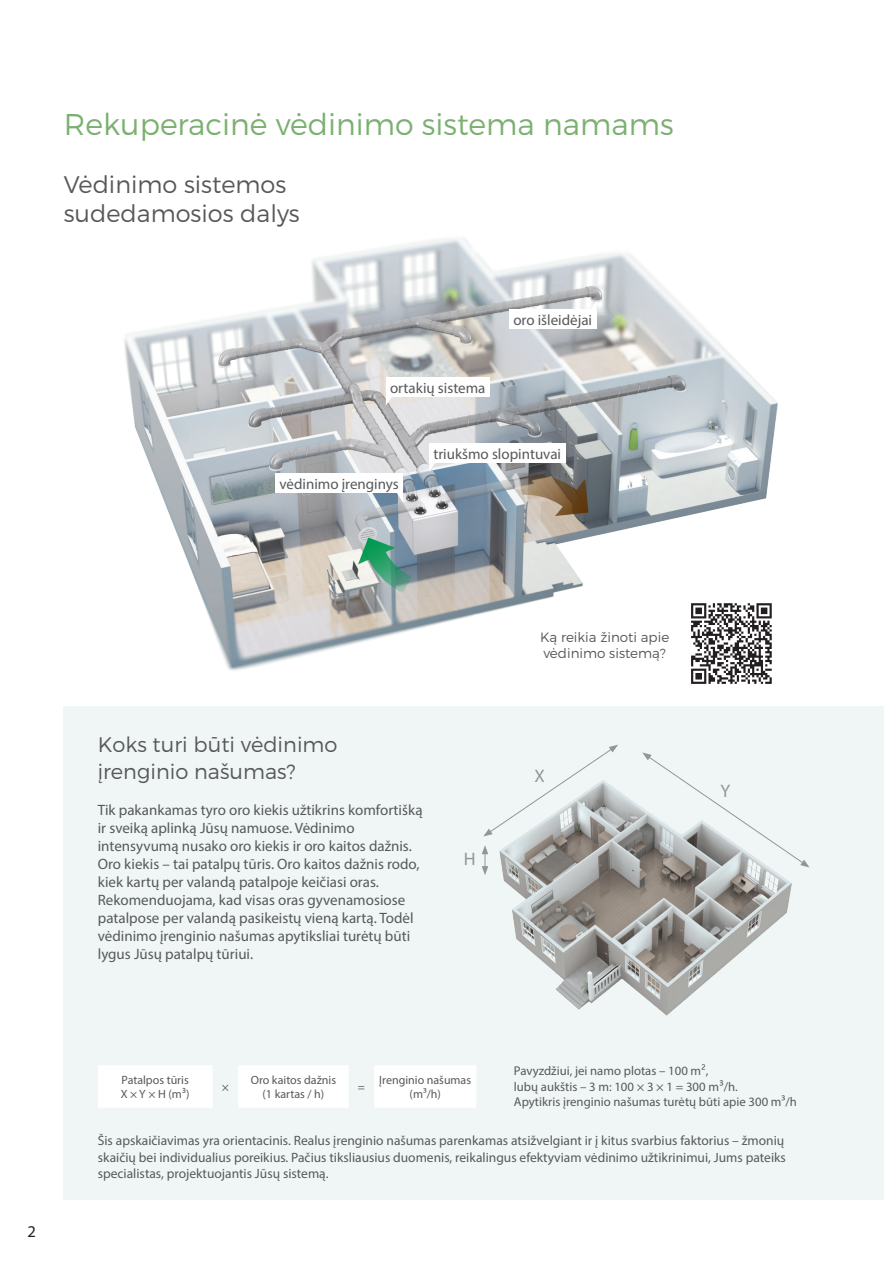
<style>
.page{position:relative;width:893px;height:1263px;background:#fff}
.page>*{position:absolute;margin:0;border:0;box-sizing:border-box;transform-origin:0 0}
.t1{font:300 30px "Montserrat";color:#7bb070}
.t2{font:300 24px/28.8px "Montserrat";color:#57585a}
.t3{font:300 21px/27px "Montserrat";color:#57585a}
.t4{font:18.15px "Myriad Pro";color:#939598}
.t5{font:16.5px "Myriad Pro";color:#231f20}
.t6{font:15px/18px "Myriad Pro";color:#57585a}
.t7{font:13.5px/16.5px "Myriad Pro";color:#57585a;text-align:justify}
.t8{font:300 13.5px/16.2px "Montserrat";color:#57585a}
.t9{font:12.75px/15.8px "Myriad Pro";color:#57585a}
.t10{font:12px/14.4px "Myriad Pro";color:#57585a;text-align:center}
.s1{font-family:"Segoe UI"}
</style>
<div class="page">
<img style="left:124px;top:238px;width:654px;height:433px">
<div style="left:429px;top:443px;width:136px;height:20px;background:#fff"></div>
<svg style="left:429px;top:463px;width:6px;height:8px"></svg>
<div style="left:275px;top:473px;width:128px;height:20px;background:#fff"></div>
<svg style="left:397px;top:493px;width:6px;height:9px"></svg>
<div style="left:509px;top:309px;width:87px;height:20px;background:#fff"></div>
<svg style="left:590px;top:301px;width:6px;height:8px"></svg>
<div style="left:386px;top:377px;width:104px;height:20px;background:#fff"></div>
<svg style="left:386px;top:397px;width:6px;height:9px"></svg>
<svg style="left:517px;top:473px;width:71px;height:43px"></svg>
<svg style="left:358px;top:537px;width:54px;height:56px"></svg>
<div style="left:64px;top:706px;width:829px;height:493px;background:#f0f6f5"></div>
<svg style="left:98px;top:1065px;width:378px;height:43px"></svg>
<svg style="left:568px;top:745px;width:50px;height:33px"></svg>
<svg style="left:642px;top:752px;width:38px;height:26px"></svg>
<img style="left:481px;top:778px;width:328px;height:238px">
<div style="left:884px;top:699px;width:9px;height:523px;background:#fff"></div>
<div style="left:689px;top:601px;width:85px;height:85px;background:#fff"></div>
<svg style="left:691px;top:603px;width:81px;height:81px"></svg>
<h1 class="t1" style="left:64px;top:106px;width:611px">Rekuperacinė vėdinimo sistema namams</h1>
<h2 class="t2" style="left:64px;top:170px;width:238px">Vėdinimo sistemos sudedamosios dalys</h2>
<p class="t6" style="left:390px;top:379px;width:97px">ortakių sistema</p>
<p class="t6" style="left:513px;top:311px;width:80px">oro išleidėjai</p>
<p class="t6" style="left:279px;top:474px;width:121px">vėdinimo įrenginys</p>
<p class="t6" style="left:433px;top:445px;width:129px">triukšmo slopintuvai</p>
<p class="t5" style="left:28px;top:1221px;width:10px">2</p>
<h3 class="t3" style="left:98px;top:730px;width:241px">Koks turi būti vėdinimo įrenginio našumas?</h3>
<p class="t6" style="left:98px;top:800px;width:326px">Tik pakankamas tyro oro kiekis užtikrins komfortišką ir sveiką aplinką Jūsų namuose. Vėdinimo intensyvumą nusako oro kiekis ir oro kaitos dažnis.<br>Oro kiekis – tai patalpų tūris. Oro kaitos dažnis rodo, kiek kartų per valandą patalpoje keičiasi oras.<br>Rekomenduojama, kad visas oras gyvenamosiose patalpose per valandą pasikeistų vieną kartą. Todėl vėdinimo įrenginio našumas apytiksliai turėtų būti lygus Jūsų patalpų tūriui.</p>
<p class="t4" style="left:464px;top:847px;width:13px">H</p>
<p class="t8" style="left:540px;top:629px;width:131px">Ką reikia žinoti apie vėdinimo sistemą?</p>
<p class="t4" style="left:534px;top:765px;width:12px">X</p>
<p class="t4" style="left:721px;top:779px;width:11px">Y</p>
<p class="t10" style="left:121px;top:1072px;width:70px;text-align:left">Patalpos tūris<br>X × Y × H (m<span class="s1">³</span>)</p>
<p class="t10" style="left:222px;top:1079px;width:9px">×</p>
<p class="t10" style="left:251px;top:1072px;width:87px">Oro kaitos dažnis (1 kartas / h)</p>
<p class="t10" style="left:358px;top:1079px;width:9px">=</p>
<p class="t10" style="left:379px;top:1072px;width:93px">Įrenginio našumas (m³/h)</p>
<p class="t9" style="left:514px;top:1062px;width:284px">Pavyzdžiui, jei namo plotas – 100 m<span class="s1">²</span>,<br>lubų aukštis – 3 m: 100 × 3 × 1 = 300 m<span class="s1">³</span>/h.<br>Apytikris įrenginio našumas turėtų būti apie 300 m³/h</p>
<p class="t7" style="left:98px;top:1132px;width:690px">Šis apskaičiavimas yra orientacinis. Realus įrenginio našumas parenkamas atsižvelgiant ir į kitus svarbius faktorius – žmonių skaičių bei individualius poreikius. Pačius tiksliausius duomenis, reikalingus efektyviam vėdinimo užtikrinimui, Jums pateiks specialistas, projektuojantis Jūsų sistemą.</p>
</div>
